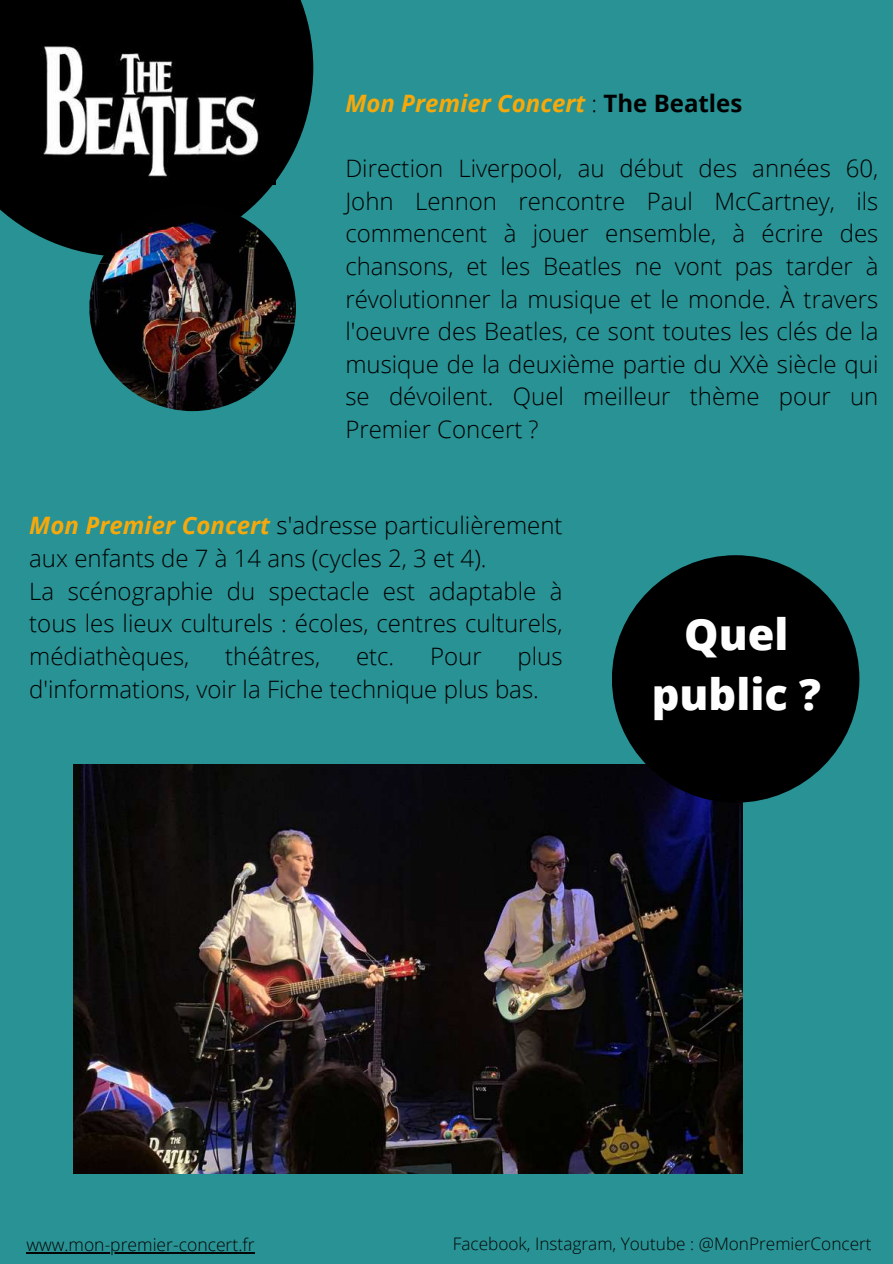
<style>
.page{position:relative;width:893px;height:1264px;background:#fff}
.page>*{position:absolute;margin:0;border:0;box-sizing:border-box;transform-origin:0 0}
.t1{font:800 43.2px/60.3px "Open Sans";color:#fefefe;text-align:center}
.t2{font:300 24px/32.7px "Open Sans";color:#000}
.t3{font:italic 700 24px "Open Sans";color:#f7a90b}
.t4{font:300 17.55px "Open Sans";color:#050404}
.t5{font:300 17.25px "Open Sans";color:#050404}
.s1{font-weight:300;font-style:normal;color:#000}
.s2{font-style:normal;color:#000}
.s3{font-weight:700;font-style:italic;color:#f7a90b}
</style>
<div class="page">
<div style="left:0;top:0;width:892px;height:1263px;background:#289294"></div>
<svg style="left:0;top:0;width:313px;height:256px;fill:#000"></svg>
<img style="left:26px;top:33px;width:249px;height:152px">
<img style="left:74px;top:764px;width:668px;height:409px">
<div style="left:612px;top:555px;width:247px;height:247px;background:#000;border-radius:50%"></div>
<img style="left:89px;top:204px;width:207px;height:207px;border-radius:50%">
<hr style="left:26px;top:1252px;width:228px;height:1px;background:#050404">
<p class="t3" style="left:345px;top:86px;width:398px">Mon Premier Concert <span class="s1">:</span> <span class="s2">The Beatles</span></p>
<p class="t2" style="left:345px;top:151px;width:534px;text-align:justify">Direction Liverpool, au début des années 60, John Lennon rencontre Paul McCartney, ils commencent à jouer ensemble, à écrire des chansons, et les Beatles ne vont pas tarder à révolutionner la musique et le monde. À travers l'oeuvre des Beatles, ce sont toutes les clés de la musique de la deuxième partie du XXè siècle qui se dévoilent. Quel meilleur thème pour un Premier Concert ?</p>
<p class="t2" style="left:29px;top:508px;width:535px"><span class="s3">Mon Premier Concert</span> s'adresse particulièrement aux enfants de 7 à 14 ans (cycles 2, 3 et 4).<br>La scénographie du spectacle est adaptable à tous les lieux culturels : écoles, centres culturels, médiathèques,</p>
<p class="t2" style="left:225px;top:639px;width:96px">théâtres,</p>
<p class="t2" style="left:356px;top:639px;width:40px">etc.</p>
<p class="t2" style="left:430px;top:639px;width:53px">Pour</p>
<p class="t2" style="left:29px;top:639px;width:535px;text-indent:488px">plus d'informations, voir la Fiche technique plus bas.</p>
<h1 class="t1" style="left:651px;top:603px;width:170px">Quel public ?</h1>
<p class="t4" style="left:26px;top:1232px;width:230px">www.mon-premier-concert.fr</p>
<p class="t5" style="left:453px;top:1231px;width:420px">Facebook, Instagram, Youtube : @MonPremierConcert</p>
</div>
